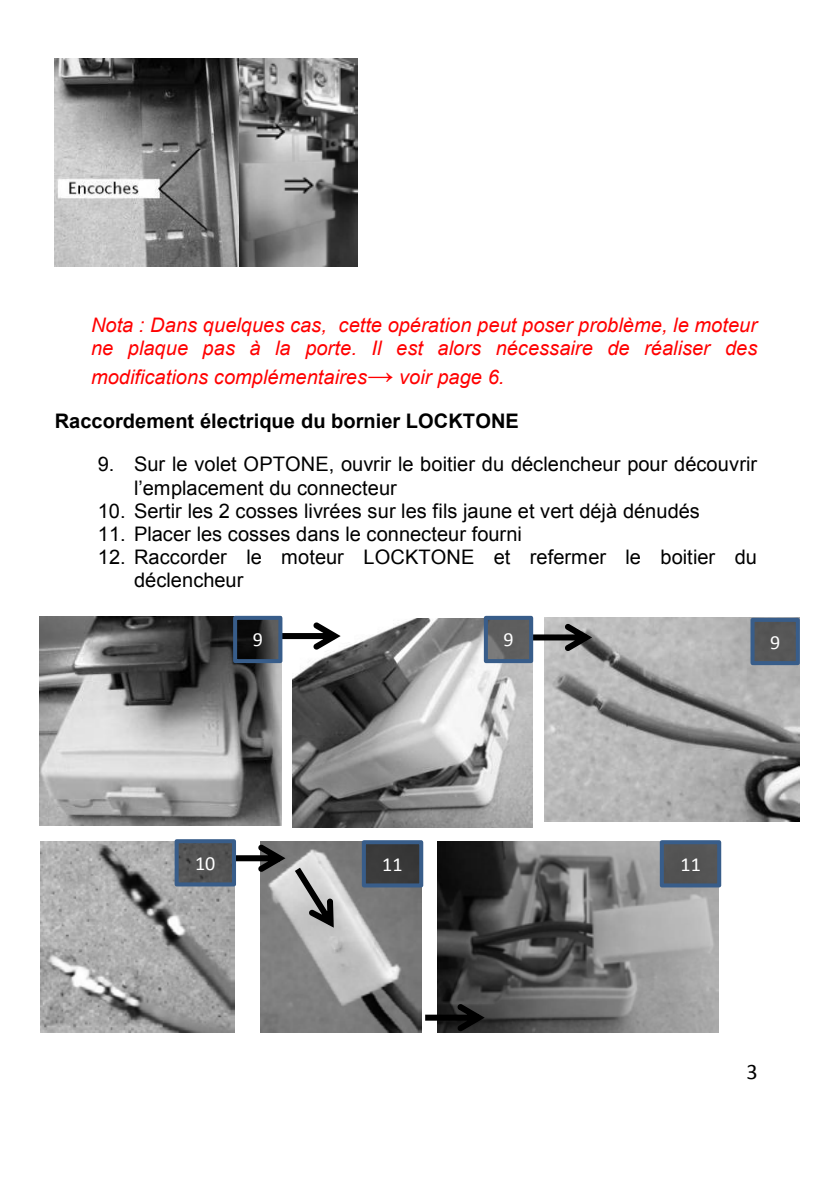
<style>
.page{position:relative;width:840px;height:1191px;background:#fff}
.page>*{position:absolute;margin:0;border:0;box-sizing:border-box;transform-origin:0 0}
.t1{font:22.2px "Calibri";color:#000}
.t2{font:20px/23px "Arial";color:#000}
.t3{font:italic 20px/23px "Arial";color:#f00}
.t4{font:700 20px "Arial";color:#000}
.t5{font:20px "Arial";color:#000}
.t6{font:20px "Calibri";color:#fff}
.s1{font-style:normal;font-size:26px}
</style>
<div class="page">
<img style="left:40px;top:616px;width:241px;height:209px">
<img style="left:292px;top:618px;width:240px;height:209px">
<img style="left:544px;top:617px;width:255px;height:205px">
<img style="left:41px;top:841px;width:194px;height:191px">
<img style="left:260px;top:841px;width:161px;height:191px">
<img style="left:437px;top:841px;width:281px;height:191px">
<img style="left:55px;top:58px;width:303px;height:209px">
<svg style="left:295px;top:867px;width:38px;height:60px;background:#9a9a9a"></svg>
<svg style="left:533px;top:623px;width:58px;height:28px;background:#808181"></svg>
<svg style="left:425px;top:1003px;width:59px;height:28px"></svg>
<svg style="left:236px;top:844px;width:49px;height:28px"></svg>
<svg style="left:282px;top:622px;width:58px;height:28px"></svg>
<div style="left:235px;top:618px;width:45px;height:43px;background:#000;opacity:.5"></div>
<div style="left:233px;top:616px;width:49px;height:47px;border:4px solid #385d8a"></div>
<div style="left:485px;top:618px;width:46px;height:43px;background:#000;opacity:.5"></div>
<div style="left:483px;top:616px;width:50px;height:47px;border:4px solid #385d8a"></div>
<div style="left:752px;top:620px;width:45px;height:43px;background:#565656"></div>
<div style="left:750px;top:618px;width:49px;height:47px;border:4px solid #385d8a"></div>
<div style="left:176px;top:841px;width:58px;height:43px;background:#535353"></div>
<div style="left:174px;top:839px;width:62px;height:47px;border:4px solid #385d8a"></div>
<div style="left:363px;top:842px;width:58px;height:43px;background:#3a3a3a"></div>
<div style="left:361px;top:840px;width:62px;height:47px;border:4px solid #385d8a"></div>
<div style="left:661px;top:842px;width:57px;height:43px;background:#545454"></div>
<div style="left:659px;top:840px;width:61px;height:47px;border:4px solid #385d8a"></div>
<p class="t3" style="left:91px;top:313px;width:667px">Nota : Dans quelques cas, cette opération peut poser problème, le moteur ne plaque pas à la porte. Il est alors nécessaire de réaliser des</p>
<p class="t3" style="left:91px;top:365px;width:414px">modifications complémentaires<span class="s1">→</span> voir page 6.</p>
<p class="t4" style="left:55px;top:408px;width:465px">Raccordement électrique du bornier LOCKTONE</p>
<p class="t2" style="left:98px;top:453px;width:660px">9. Sur le volet OPTONE, ouvrir le boitier du déclencheur pour découvrir</p>
<p class="t5" style="left:134px;top:474px;width:264px">l’emplacement du connecteur</p>
<p class="t2" style="left:98px;top:499px;width:603px">10. Sertir les 2 cosses livrées sur les fils jaune et vert déjà dénudés</p>
<p class="t2" style="left:98px;top:522px;width:425px">11. Placer les cosses dans le connecteur fourni</p>
<p class="t2" style="left:134px;top:546px;width:624px;text-indent:-36px">12. Raccorder le moteur LOCKTONE et refermer le boitier du déclencheur</p>
<p class="t6" style="left:253px;top:627px;width:12px">9</p>
<p class="t6" style="left:503px;top:627px;width:12px">9</p>
<p class="t6" style="left:769px;top:629px;width:12px">9</p>
<p class="t6" style="left:195px;top:850px;width:22px">10</p>
<p class="t6" style="left:382px;top:851px;width:22px">11</p>
<p class="t6" style="left:680px;top:851px;width:22px">11</p>
<p class="t1" style="left:746px;top:1057px;width:13px">3</p>
</div>
